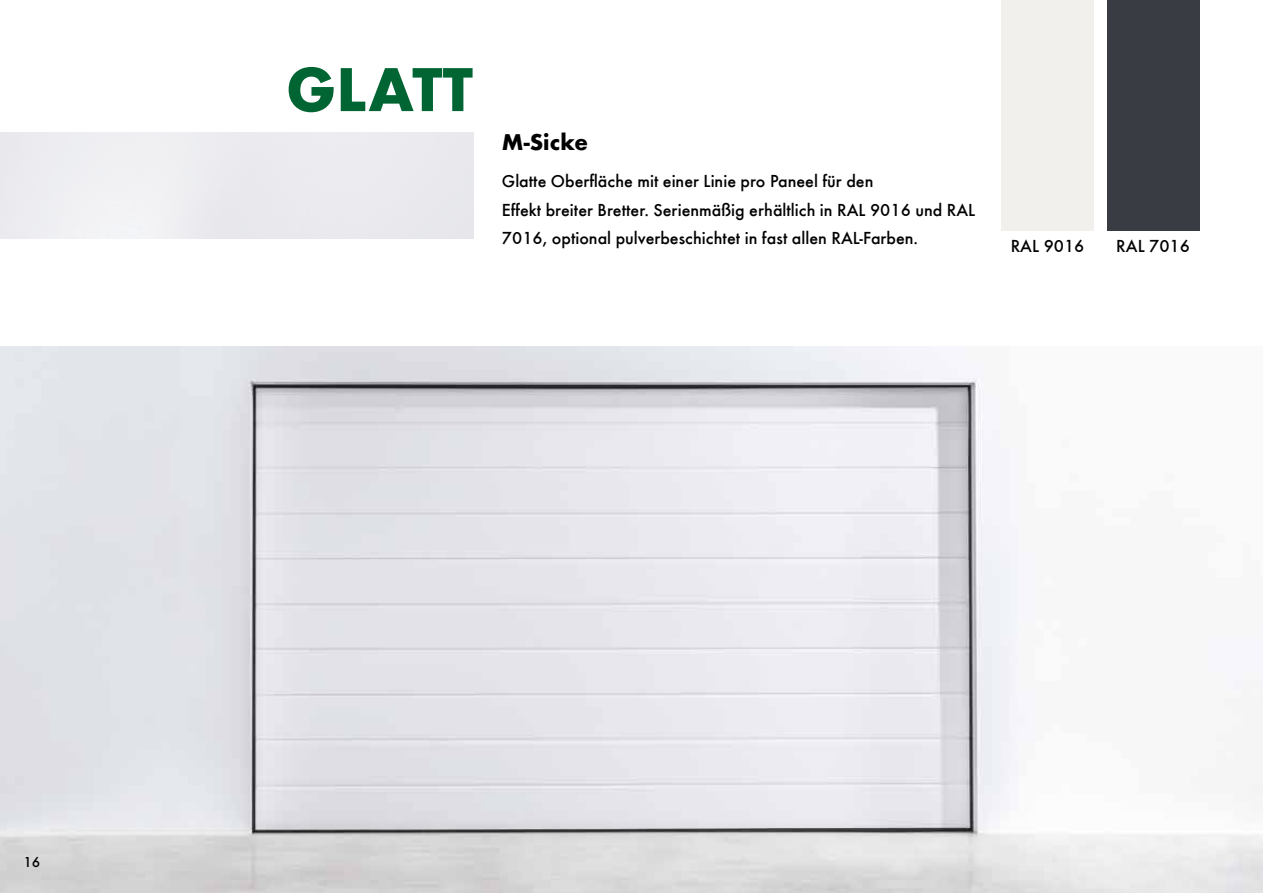
<style>
.page{position:relative;width:1263px;height:893px;background:#fff}
.page>*{position:absolute;margin:0;border:0;box-sizing:border-box;transform-origin:0 0}
.t1{font:700 57px "Futura";color:#006533}
.t2{font:700 21px "Futura";color:#000}
.t3{font:500 18px/28.5px "Futura T";color:#000}
.t4{font:500 15px "Futura";color:#000}
</style>
<div class="page">
<img style="left:0;top:346px;width:1262px;height:547px">
<div style="left:1001px;top:0;width:93px;height:231px;background:#f1f0ec"></div>
<div style="left:1107px;top:0;width:92px;height:231px;background:#393c43"></div>
<p class="t4" style="left:23px;top:853px;width:19px">16</p>
<h1 class="t1" style="left:286px;top:48px;width:188px">GLATT</h1>
<p class="t2" style="left:502px;top:126px;width:88px">M-Sicke</p>
<p class="t3" style="left:502px;top:167px;width:475px">Glatte Oberfläche mit einer Linie pro Paneel für den<br>Effekt breiter Bretter. Serienmäßig erhältlich in RAL 9016 und RAL<br>7016, optional pulverbeschichtet in fast allen RAL-Farben.</p>
<p class="t3" style="left:1011px;top:231px;width:75px">RAL 9016</p>
<p class="t3" style="left:1116px;top:231px;width:75px">RAL 7016</p>
</div>
